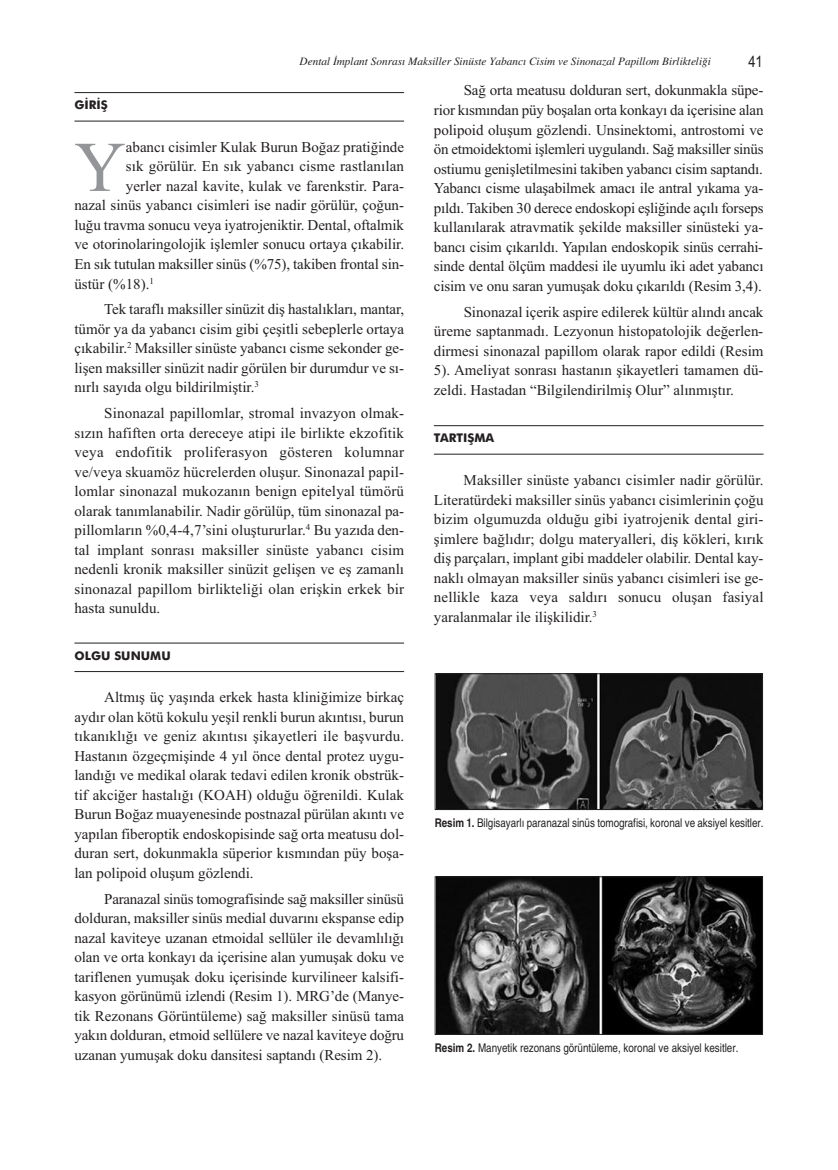
<style>
.page{position:relative;width:838px;height:1170px;background:#fff}
.page>*{position:absolute;margin:0;border:0;box-sizing:border-box;transform-origin:0 0}
.t1{font:71.25px "Times New Roman";color:#939598}
.t2{font:15.75px "Arial Narrow";color:#231f20}
.t3{font:15px/19.5px "Times New Roman";color:#231f20;text-align:justify}
.t4{font:condensed 12px "Helvetica";color:#231f20}
.t5{font:700 12px "Futura BT";color:#231f20}
.t6{font:italic 11.25px "Times";color:#231f20}
.s1{font-weight:700}
</style>
<div class="page">
<hr style="left:74px;top:92px;width:330px;height:1px;background:#231f20">
<hr style="left:74px;top:121px;width:330px;height:1px;background:#231f20">
<hr style="left:74px;top:642px;width:330px;height:1px;background:#231f20">
<hr style="left:74px;top:671px;width:330px;height:1px;background:#231f20">
<hr style="left:434px;top:425px;width:329px;height:1px;background:#231f20">
<hr style="left:434px;top:454px;width:329px;height:1px;background:#231f20">
<img style="left:437px;top:675px;width:324px;height:132px">
<div style="left:435px;top:673px;width:328px;height:136px;border:1px solid #231f20"></div>
<img style="left:437px;top:878px;width:324px;height:154px">
<div style="left:435px;top:876px;width:328px;height:158px;border:1px solid #231f20"></div>
<p class="t6" style="left:299px;top:55px;width:413px">Dental İmplant Sonrası Maksiller Sinüste Yabancı Cisim ve Sinonazal Papillom Birlikteliği</p>
<p class="t2" style="left:748px;top:52px;width:16px">41</p>
<p class="t5" style="left:74px;top:98px;width:35px">GİRİŞ</p>
<h1 class="t1" style="left:74px;top:125px;width:53px">Y</h1>
<p class="t3" style="left:126px;top:137px;width:280px">abancı cisimler Kulak Burun Boğaz pratiğinde</p>
<p class="t3" style="left:126px;top:156px;width:280px">sık görülür. En sık yabancı cisme rastlanılan</p>
<p class="t3" style="left:126px;top:176px;width:280px">yerler nazal kavite, kulak ve farenkstir. Para-</p>
<p class="t3" style="left:74px;top:195px;width:331px">nazal sinüs yabancı cisimleri ise nadir görülür, çoğun-</p>
<p class="t3" style="left:74px;top:215px;width:331px">luğu travma sonucu veya iyatrojeniktir. Dental, oftalmik</p>
<p class="t3" style="left:74px;top:234px;width:331px">ve otorinolaringolojik işlemler sonucu ortaya çıkabilir.</p>
<p class="t3" style="left:74px;top:254px;width:331px">En sık tutulan maksiller sinüs (%75), takiben frontal sin-</p>
<p class="t3" style="left:74px;top:273px;width:81px">üstür (%18).<sup>1</sup></p>
<p class="t3" style="left:74px;top:299px;width:331px;text-indent:30px">Tek taraflı maksiller sinüzit diş hastalıkları, mantar, tümör ya da yabancı cisim gibi çeşitli sebeplerle ortaya çıkabilir.<sup>2</sup> Maksiller sinüste yabancı cisme sekonder ge&shy;lişen maksiller sinüzit nadir görülen bir durumdur ve sı&shy;nırlı sayıda olgu bildirilmiştir.<sup>3</sup></p>
<p class="t3" style="left:74px;top:403px;width:331px;text-indent:30px">Sinonazal papillomlar, stromal invazyon olmak&shy;sızın hafiften orta dereceye atipi ile birlikte ekzofitik veya endofitik proliferasyon gösteren kolumnar ve/veya skuamöz hücrelerden oluşur. Sinonazal papil&shy;lomlar sinonazal mukozanın benign epitelyal tümörü olarak tanımlanabilir. Nadir görülüp, tüm sinonazal pa&shy;pillomların %0,4-4,7’sini oluştururlar.<sup>4</sup> Bu yazıda den&shy;tal implant sonrası maksiller sinüste yabancı cisim nedenli kronik maksiller sinüzit gelişen ve eş zamanlı sinonazal papillom birlikteliği olan erişkin erkek bir hasta sunuldu.</p>
<p class="t5" style="left:74px;top:648px;width:98px">OLGU SUNUMU</p>
<p class="t3" style="left:74px;top:687px;width:331px;text-indent:30px">Altmış üç yaşında erkek hasta kliniğimize birkaç aydır olan kötü kokulu yeşil renkli burun akıntısı, burun tıkanıklığı ve geniz akıntısı şikayetleri ile başvurdu.<br>Hastanın özgeçmişinde 4 yıl önce dental protez uygu&shy;landığı ve medikal olarak tedavi edilen kronik obstrük&shy;tif akciğer hastalığı (KOAH) olduğu öğrenildi. Kulak Burun Boğaz muayenesinde postnazal pürülan akıntı ve yapılan fiberoptik endoskopisinde sağ orta meatusu dol&shy;duran sert, dokunmakla süperior kısmından püy boşa&shy;lan polipoid oluşum gözlendi.</p>
<p class="t3" style="left:74px;top:888px;width:331px;text-indent:30px">Paranazal sinüs tomografisinde sağ maksiller sinüsü dolduran, maksiller sinüs medial duvarını ekspanse edip nazal kaviteye uzanan etmoidal sellüler ile devamlılığı olan ve orta konkayı da içerisine alan yumuşak doku ve tariflenen yumuşak doku içerisinde kurvilineer kalsifi&shy;kasyon görünümü izlendi (Resim 1). MRG’de (Manye&shy;tik Rezonans Görüntüleme) sağ maksiller sinüsü tama yakın dolduran, etmoid sellülere ve nazal kaviteye doğru uzanan yumuşak doku dansitesi saptandı (Resim 2).</p>
<p class="t3" style="left:434px;top:81px;width:331px;text-indent:30px">Sağ orta meatusu dolduran sert, dokunmakla süpe&shy;rior kısmından püy boşalan orta konkayı da içerisine alan polipoid oluşum gözlendi. Unsinektomi, antrostomi ve ön etmoidektomi işlemleri uygulandı. Sağ maksiller sinüs ostiumu genişletilmesini takiben yabancı cisim saptandı.<br>Yabancı cisme ulaşabilmek amacı ile antral yıkama ya&shy;pıldı. Takiben 30 derece endoskopi eşliğinde açılı forseps kullanılarak atravmatik şekilde maksiller sinüsteki ya&shy;bancı cisim çıkarıldı. Yapılan endoskopik sinüs cerrahi&shy;sinde dental ölçüm maddesi ile uyumlu iki adet yabancı cisim ve onu saran yumuşak doku çıkarıldı (Resim 3,4).</p>
<p class="t3" style="left:434px;top:301px;width:331px;text-indent:30px">Sinonazal içerik aspire edilerek kültür alındı ancak üreme saptanmadı. Lezyonun histopatolojik değerlen&shy;dirmesi sinonazal papillom olarak rapor edildi (Resim 5). Ameliyat sonrası hastanın şikayetleri tamamen dü&shy;zeldi. Hastadan “Bilgilendirilmiş Olur” alınmıştır.</p>
<p class="t5" style="left:434px;top:431px;width:62px">TARTIŞMA</p>
<p class="t3" style="left:434px;top:470px;width:331px;text-indent:30px">Maksiller sinüste yabancı cisimler nadir görülür.<br>Literatürdeki maksiller sinüs yabancı cisimlerinin çoğu bizim olgumuzda olduğu gibi iyatrojenik dental giri&shy;şimlere bağlıdır; dolgu materyalleri, diş kökleri, kırık diş parçaları, implant gibi maddeler olabilir. Dental kay&shy;naklı olmayan maksiller sinüs yabancı cisimleri ise ge&shy;nellikle kaza veya saldırı sonucu oluşan fasiyal yaralanmalar ile ilişkilidir.<sup>3</sup></p>
<p class="t4" style="left:435px;top:816px;width:330px"><span class="s1">Resim 1.</span> Bilgisayarlı paranazal sinüs tomografisi, koronal ve aksiyel kesitler.</p>
<p class="t4" style="left:435px;top:1040px;width:305px"><span class="s1">Resim 2.</span> Manyetik rezonans görüntüleme, koronal ve aksiyel kesitler.</p>
</div>
